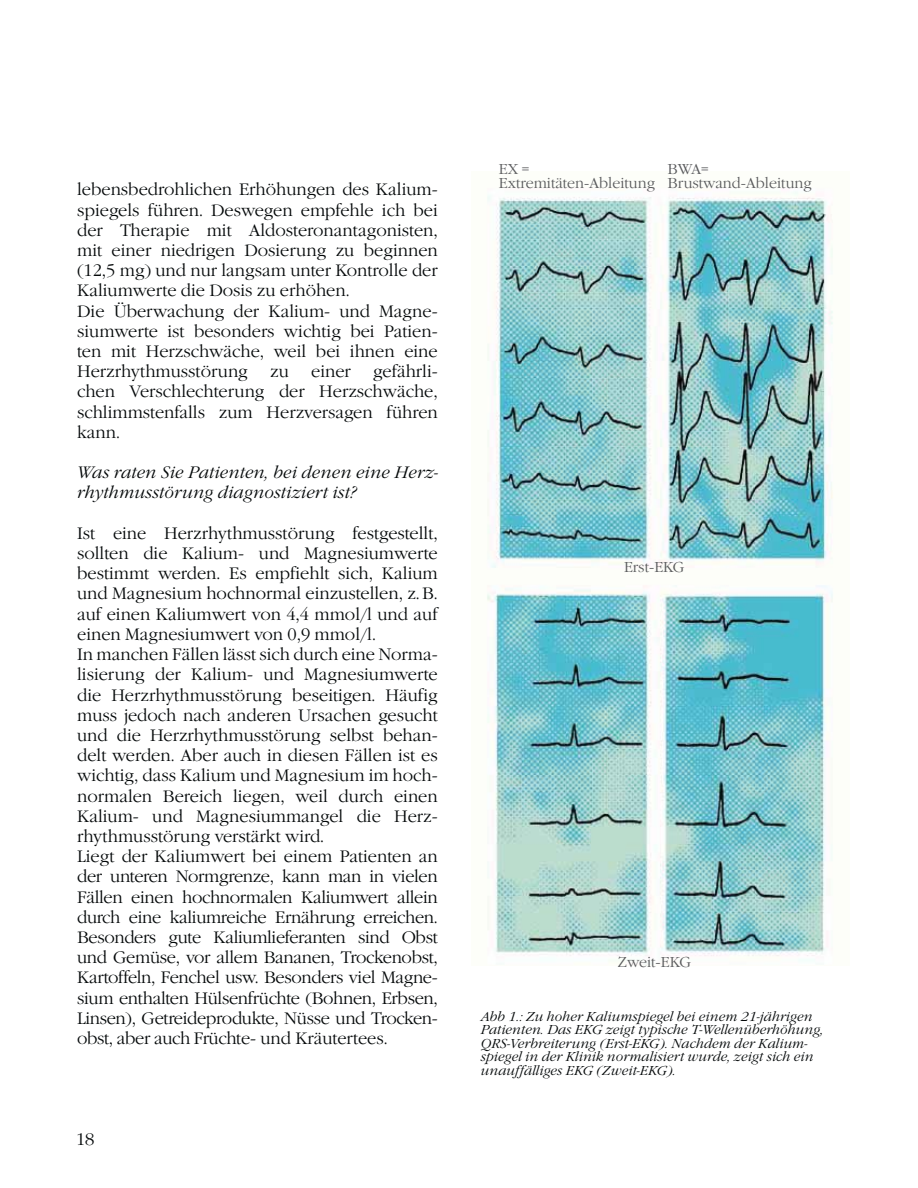
<style>
.page{position:relative;width:918px;height:1188px;background:#fff}
.page>*{position:absolute;margin:0;border:0;box-sizing:border-box;transform-origin:0 0}
.t1{font:300 17.25px/20.2px "Garamond EF";color:#040809}
.t2{font:italic 300 17.25px/20.2px "Garamond EF";color:#040809}
.t3{font:300 15px/13.5px "Garamond EF";color:#58595b}
.t4{font:italic 300 13.5px/13.5px "Garamond EF";color:#040809}
</style>
<div class="page">
<img style="left:487px;top:192px;width:346px;height:769px">
<p class="t1" style="left:77px;top:181px;width:362px">lebensbedrohlichen Erhöhungen des Kalium&shy;spiegels führen. Deswegen empfehle ich bei der Therapie mit Aldosteronantagonisten, mit einer niedrigen Dosierung zu beginnen (12,5 mg) und nur langsam unter Kontrolle der Kaliumwerte die Dosis zu erhöhen.<br>Die Überwachung der Kalium- und Magne&shy;siumwerte ist besonders wichtig bei Patien&shy;ten mit Herzschwäche, weil bei ihnen eine Herzrhythmusstörung</p>
<p class="t1" style="left:77px;top:362px;width:362px;text-align:justify;text-indent:296px">gefährli&shy;chen Verschlechterung der Herzschwäche, schlimmstenfalls zum Herzversagen führen kann.</p>
<p class="t2" style="left:77px;top:464px;width:362px">Was raten Sie Patienten, bei denen eine Herz&shy;rhythmusstörung diagnostiziert ist?</p>
<p class="t1" style="left:77px;top:524px;width:362px">Ist eine Herzrhythmusstörung festgestellt, sollten die Kalium- und Magnesiumwerte bestimmt werden. Es empfiehlt sich, Kalium und Magnesium hochnormal einzustellen, z. B. auf einen Kaliumwert von 4,4 mmol/l und auf einen Magnesiumwert von 0,9 mmol/l.<br>In manchen Fällen lässt sich durch eine Norma&shy;lisierung der Kalium- und Magnesiumwerte die Herzrhythmusstörung beseitigen. Häufig muss jedoch nach anderen Ursachen gesucht und die Herzrhythmusstörung selbst behan&shy;delt werden. Aber auch in diesen Fällen ist es wichtig, dass Kalium und Magnesium im hoch&shy;normalen Bereich liegen, weil durch einen Kalium- und Magnesiummangel die Herz&shy;rhythmusstörung verstärkt wird.<br>Liegt der Kaliumwert bei einem Patienten an der unteren Normgrenze, kann man in vielen Fällen einen hochnormalen Kaliumwert allein durch eine kaliumreiche Ernährung erreichen.<br>Besonders gute Kaliumlieferanten sind Obst und Gemüse, vor allem Bananen, Trockenobst, Kartoffeln, Fenchel usw. Besonders viel Magne&shy;sium enthalten Hülsenfrüchte (Bohnen, Erbsen, Linsen), Getreideprodukte, Nüsse und Trocken&shy;obst, aber auch Früchte- und Kräutertees.</p>
<p class="t1" style="left:270px;top:362px;width:20px">zu</p>
<p class="t1" style="left:311px;top:362px;width:41px">einer</p>
<p class="t1" style="left:76px;top:1130px;width:20px">18</p>
<p class="t3" style="left:499px;top:163px;width:158px">EX =<br>Extremitäten-Ableitung</p>
<p class="t3" style="left:668px;top:163px;width:146px">BWA=<br>Brustwand-Ableitung</p>
<p class="t3" style="left:624px;top:561px;width:62px">Erst-EKG</p>
<p class="t3" style="left:618px;top:956px;width:75px">Zweit-EKG</p>
<p class="t4" style="left:481px;top:1011px;width:344px">Abb 1.: Zu hoher Kaliumspiegel bei einem 21-jährigen Patienten. Das EKG zeigt typische T-Wellenüberhöhung, QRS-Verbreiterung (Erst-EKG). Nachdem der Kalium&shy;spiegel in der Klinik normalisiert wurde, zeigt sich ein unauffälliges EKG (Zweit-EKG).</p>
</div>
